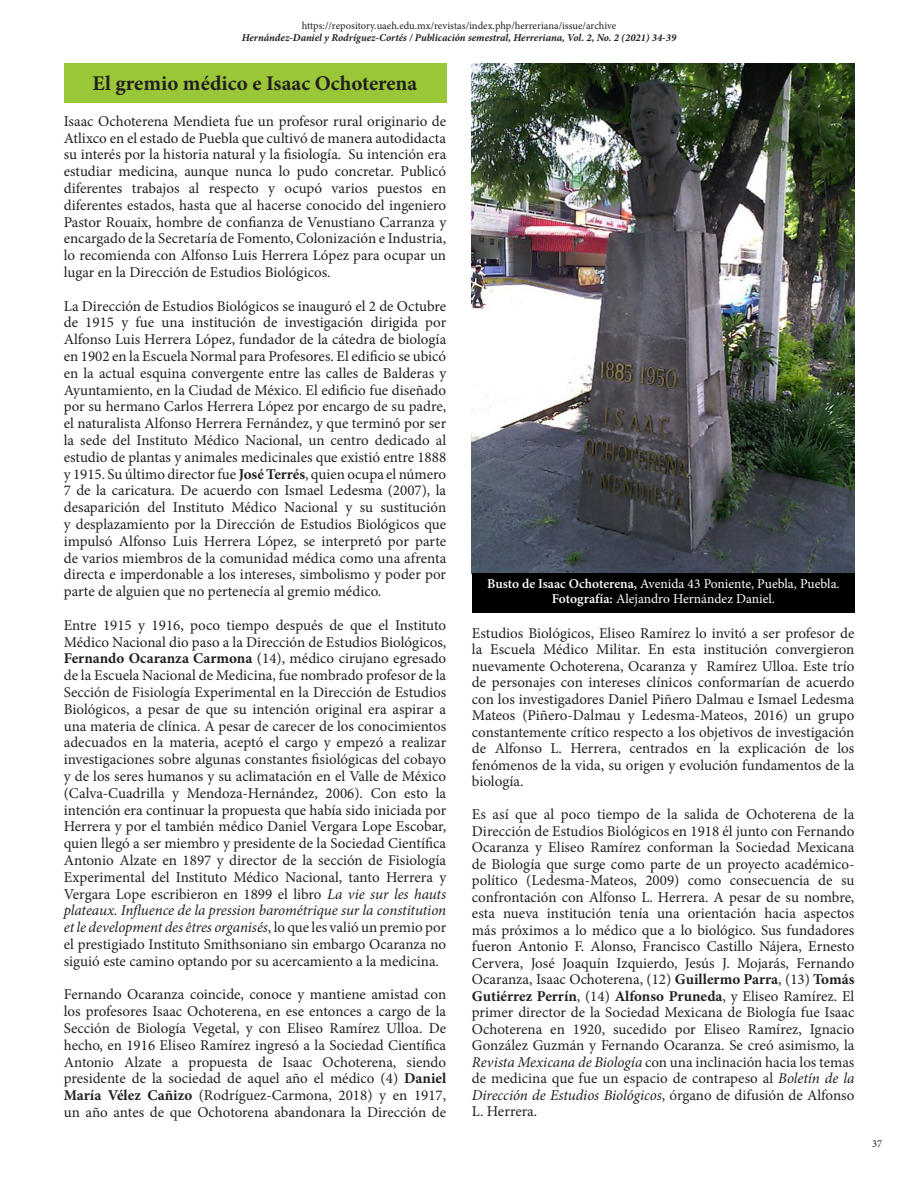
<style>
.page{position:relative;width:918px;height:1188px;background:#fff}
.page>*{position:absolute;margin:0;border:0;box-sizing:border-box;transform-origin:0 0}
.t1{font:700 21px "Minion Pro";color:#231f20}
.t2{font:15px/16.8px "Minion Pro";color:#231f20;text-align:justify}
.t3{font:13.5px/15px "Minion Pro";color:#fff;text-align:center}
.t4{font:italic 700 10.5px "Minion Pro";color:#231f20}
.t5{font:10.5px "Minion Pro";letter-spacing:-.005em;color:#231f20}
.s1{font-weight:700}
.s2{font-style:italic}
.s3{font-weight:600}
</style>
<div class="page">
<img style="left:472px;top:64px;width:382px;height:510px">
<div style="left:472px;top:574px;width:382px;height:39px;background:#000"></div>
<div style="left:64px;top:64px;width:382px;height:39px;background:#99c737"></div>
<p class="t5" style="left:302px;top:19px;width:316px">https://repository.uaeh.edu.mx/revistas/index.php/herreriana/issue/archive</p>
<p class="t4" style="left:242px;top:31px;width:436px">Hernández-Daniel y Rodríguez-Cortés / Publicación semestral, Herreriana, Vol. 2, No. 2 (2021) 34-39</p>
<p class="t1" style="left:93px;top:68px;width:326px">El gremio médico e Isaac Ochoterena</p>
<p class="t2" style="left:64px;top:113px;width:384px">Isaac Ochoterena Mendieta fue un profesor rural originario de Atlixco en el estado de Puebla que cultivó de manera autodidacta su interés por la historia natural y la fisiología. Su intención era estudiar medicina, aunque nunca lo pudo concretar. Publicó diferentes trabajos al respecto y ocupó varios puestos en diferentes estados, hasta que al hacerse conocido del ingeniero Pastor Rouaix, hombre de confianza de Venustiano Carranza y encargado de la Secretaría de Fomento, Colonización e Industria, lo recomienda con Alfonso Luis Herrera López para ocupar un lugar en la Dirección de Estudios Biológicos.</p>
<p class="t2" style="left:64px;top:297px;width:384px">La Dirección de Estudios Biológicos se inauguró el 2 de Octubre de 1915 y fue una institución de investigación dirigida por Alfonso Luis Herrera López, fundador de la cátedra de biología en 1902 en la Escuela Normal para Profesores. El edificio se ubicó en la actual esquina convergente entre las calles de Balderas y Ayuntamiento, en la Ciudad de México. El edificio fue diseñado por su hermano Carlos Herrera López por encargo de su padre, el naturalista Alfonso Herrera Fernández, y que terminó por ser la sede del Instituto Médico Nacional, un centro dedicado al estudio de plantas y animales medicinales que existió entre 1888 y 1915. Su último director fue <span class="s1">José Terrés</span>, quien ocupa el número 7 de la caricatura. De acuerdo con Ismael Ledesma (2007), la desaparición del Instituto Médico Nacional y su sustitución y desplazamiento por la Dirección de Estudios Biológicos que impulsó Alfonso Luis Herrera López, se interpretó por parte de varios miembros de la comunidad médica como una afrenta directa e imperdonable a los intereses, simbolismo y poder por parte de alguien que no pertenecía al gremio médico.</p>
<p class="t2" style="left:64px;top:617px;width:384px">Entre 1915 y 1916, poco tiempo después de que el Instituto Médico Nacional dio paso a la Dirección de Estudios Biológicos, <span class="s1">Fernando Ocaranza Carmona</span> (14), médico cirujano egresado de la Escuela Nacional de Medicina, fue nombrado profesor de la Sección de Fisiología Experimental en la Dirección de Estudios Biológicos, a pesar de que su intención original era aspirar a una materia de clínica. A pesar de carecer de los conocimientos adecuados en la materia, aceptó el cargo y empezó a realizar investigaciones sobre algunas constantes fisiológicas del cobayo y de los seres humanos y su aclimatación en el Valle de México (Calva-Cuadrilla y Mendoza-Hernández, 2006). Con esto la intención era continuar la propuesta que había sido iniciada por Herrera y por el también médico Daniel Vergara Lope Escobar, quien llegó a ser miembro y presidente de la Sociedad Científica Antonio Alzate en 1897 y director de la sección de Fisiología Experimental del Instituto Médico Nacional, tanto Herrera y Vergara Lope escribieron en 1899 el libro <span class="s2">La vie sur les hauts plateaux. Influence de la pression barométrique sur la constitution et le development des êtres organisés</span>, lo que les valió un premio por el prestigiado Instituto Smithsoniano sin embargo Ocaranza no siguió este camino optando por su acercamiento a la medicina.</p>
<p class="t2" style="left:64px;top:986px;width:384px">Fernando Ocaranza coincide, conoce y mantiene amistad con los profesores Isaac Ochoterena, en ese entonces a cargo de la Sección de Biología Vegetal, y con Eliseo Ramírez Ulloa. De hecho, en 1916 Eliseo Ramírez ingresó a la Sociedad Científica Antonio Alzate a propuesta de Isaac Ochoterena, siendo presidente de la sociedad de aquel año el médico (4) <span class="s1">Daniel María Vélez Cañizo</span> (Rodríguez-Carmona, 2018) y en 1917, un año antes de que Ochotorena abandonara la Dirección de</p>
<p class="t3" style="left:487px;top:576px;width:354px"><span class="s3">Busto de Isaac Ochoterena,</span> Avenida 43 Poniente, Puebla, Puebla.<br><span class="s3">Fotografía:</span> Alejandro Hernández Daniel.</p>
<p class="t2" style="left:472px;top:625px;width:384px">Estudios Biológicos, Eliseo Ramírez lo invitó a ser profesor de la Escuela Médico Militar. En esta institución convergieron nuevamente Ochoterena, Ocaranza y Ramírez Ulloa. Este trío de personajes con intereses clínicos conformarían de acuerdo con los investigadores Daniel Piñero Dalmau e Ismael Ledesma Mateos (Piñero-Dalmau y Ledesma-Mateos, 2016) un grupo constantemente crítico respecto a los objetivos de investigación de Alfonso L. Herrera, centrados en la explicación de los fenómenos de la vida, su origen y evolución fundamentos de la biología.</p>
<p class="t2" style="left:472px;top:806px;width:384px">Es así que al poco tiempo de la salida de Ochoterena de la Dirección de Estudios Biológicos en 1918 él junto con Fernando Ocaranza y Eliseo Ramírez conforman la Sociedad Mexicana de Biología que surge como parte de un proyecto académico&shy;político (Ledesma-Mateos, 2009) como consecuencia de su confrontación con Alfonso L. Herrera. A pesar de su nombre, esta nueva institución tenía una orientación hacia aspectos más próximos a lo médico que a lo biológico. Sus fundadores fueron Antonio F. Alonso, Francisco Castillo Nájera, Ernesto Cervera, José Joaquín Izquierdo, Jesús J. Mojarás, Fernando Ocaranza, Isaac Ochoterena, (12) <span class="s1">Guillermo Parra</span>, (13) <span class="s1">Tomás Gutiérrez Perrín</span>, (14) <span class="s1">Alfonso Pruneda</span>, y Eliseo Ramírez. El primer director de la Sociedad Mexicana de Biología fue Isaac Ochoterena en 1920, sucedido por Eliseo Ramírez, Ignacio González Guzmán y Fernando Ocaranza. Se creó asimismo, la <span class="s2">Revista Mexicana de Biología</span> con una inclinación hacia los temas de medicina que fue un espacio de contrapeso al <span class="s2">Boletín de la Dirección de Estudios Biológicos</span>, órgano de difusión de Alfonso L. Herrera.</p>
<p class="t5" style="left:872px;top:1136px;width:12px">37</p>
</div>
